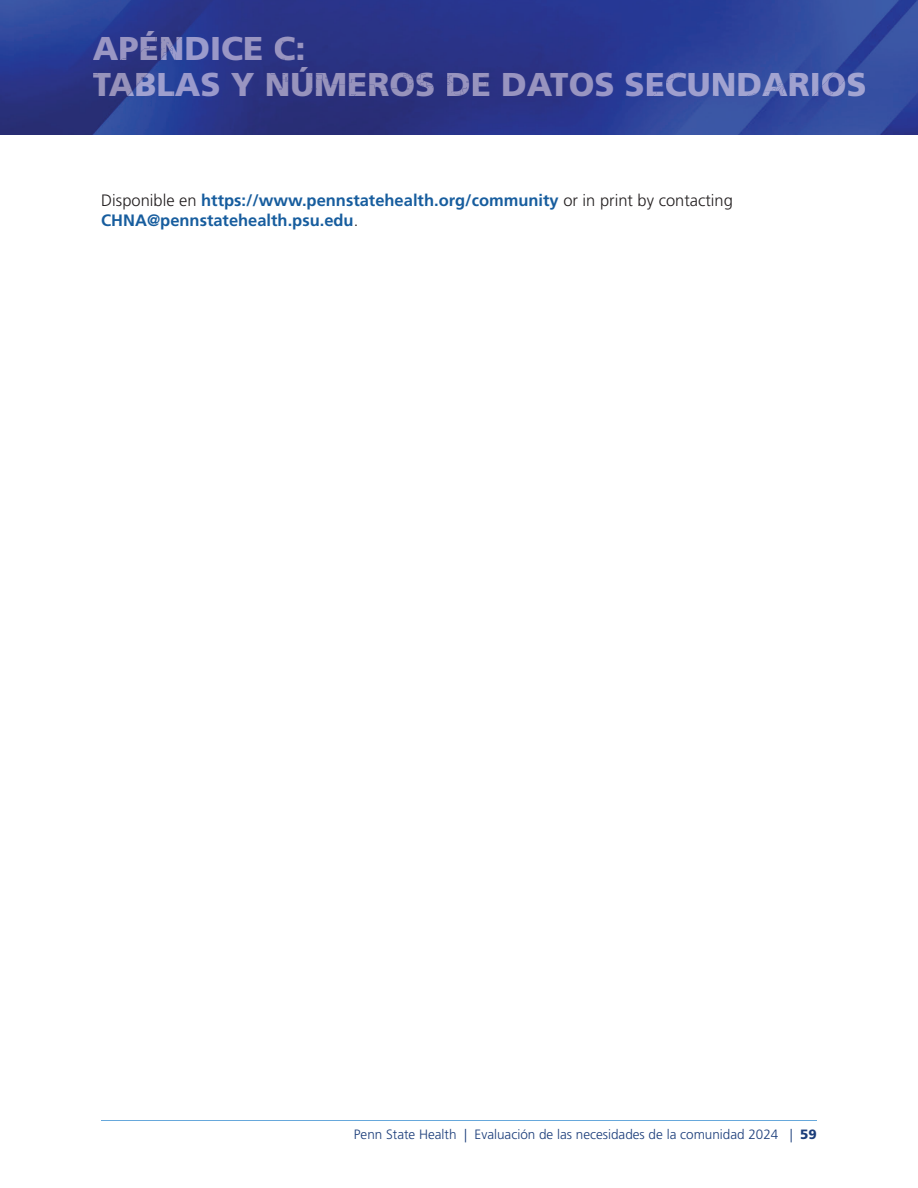
<style>
.page{position:relative;width:918px;height:1188px;background:#fff}
.page>*{position:absolute;margin:0;border:0;box-sizing:border-box;transform-origin:0 0}
.t1{font:900 33px/36px "Frutiger LT Std";color:#9793bd}
.t2{font:700 16.5px/20.2px "Frutiger LT Std";color:#175d9e}
.t3{font:300 13.5px "Frutiger LT Std";color:#1b3d7a}
.s1{color:#9996c4}
.s2{color:#9995c2}
.s3{color:#9995c1}
.s4{color:#9894bd}
.s5{color:#9a9bcc}
.s6{color:#9a97c8}
.s7{color:#9a96c5}
.s8{color:#9995c0}
.s9{color:#9894be}
.s10{color:#9895c1}
.s11{color:#9792ba}
.s12{color:#9e9fce}
.s13{color:#9d9ece}
.s14{color:#9a99cb}
.s15{color:#9793bc}
.s16{color:#9894bf}
.s17{color:#9894c0}
.s18{color:#9996c7}
.s19{color:#9a98ca}
.s20{color:#9c9bcc}
.s21{color:#9e9dcd}
.s22{color:#9f9fce}
.s23{color:#a2a4d1}
.s24{color:#a0a1cf}
.s25{color:#a2a3d0}
.s26{color:#9b9acb}
.s27{font-weight:300;color:#231f20}
.s28{font-weight:900}
</style>
<div class="page">
<hr style="left:101px;top:1120px;width:716px;height:1px;background:#67a8db">
<img style="left:0;top:0;width:918px;height:135px">
<svg style="left:13px;top:0;width:1px;height:74px"></svg>
<img style="left:0;top:0;width:13px;height:74px">
<img style="left:93px;top:31px;width:213px;height:30px">
<img style="left:93px;top:67px;width:772px;height:30px">
<h1 class="t1" style="left:93px;top:32px;width:775px"><span class="s1">A</span><span class="s2">P</span><span class="s3">É</span><span class="s4">N</span><span class="s5">D</span><span class="s6">I</span><span class="s7">C</span><span class="s3">E</span> <span class="s8">C:<br></span><span class="s9">T</span><span class="s10">A</span><span class="s11">B</span><span class="s12">L</span><span class="s13">A</span><span class="s14">S</span> <span class="s3">Y</span> <span class="s15">N</span><span class="s9">Ú</span><span class="s15">M</span>EROS <span class="s16">D</span><span class="s9">E</span> <span class="s17">D</span><span class="s16">AT</span><span class="s10">O</span><span class="s18">S</span> <span class="s19">S</span><span class="s20">E</span><span class="s21">C</span><span class="s22">U</span><span class="s23">NDA</span><span class="s24">R</span><span class="s25">I</span><span class="s23">O</span><span class="s26">S</span></h1>
<p class="t2" style="left:101px;top:191px;width:633px"><span class="s27">Disponible en</span> https://www.pennstatehealth.org/community <span class="s27">or in print by contacting<br></span>CHNA@pennstatehealth.psu.edu<span class="s27">.</span></p>
<p class="t3" style="left:354px;top:1129px;width:464px">Penn State Health | Evaluación de las necesidades de la comunidad 2024 | <span class="s28">59</span></p>
</div>
